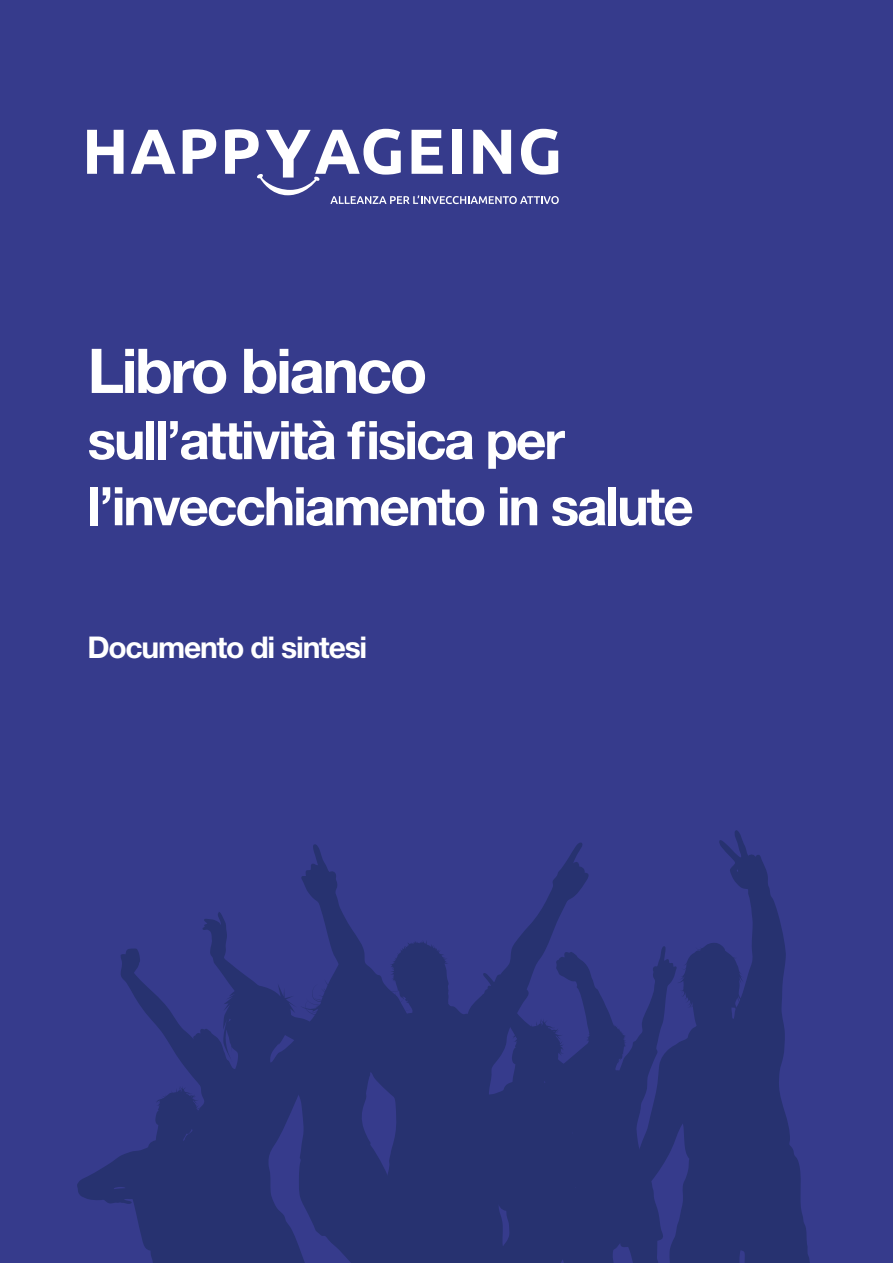
<style>
.page{position:relative;width:893px;height:1263px;background:#363b8c}
.page>*{position:absolute;margin:0;border:0;box-sizing:border-box;transform-origin:0 0}
.t1{font:700 61.8px "Helvetica Neue LT Std";letter-spacing:-.04em;color:#fff}
.t2{font:700 53.25px/66.2px "Helvetica Neue LT Std";letter-spacing:-.04em;color:#fff}
.t3{font:700 30px "Helvetica Neue LT Std";letter-spacing:-.04em;color:#fff}
</style>
<div class="page">
<svg style="left:301px;top:842px;width:288px;height:104px"></svg>
<svg style="left:121px;top:948px;width:61px;height:80px"></svg>
<svg style="left:202px;top:911px;width:298px;height:352px;fill:#273270"></svg>
<svg style="left:619px;top:830px;width:191px;height:433px;fill:#273270"></svg>
<svg style="left:420px;top:951px;width:199px;height:312px;fill:#273270"></svg>
<svg style="left:77px;top:1028px;width:170px;height:235px"></svg>
<svg style="left:87px;top:130px;width:37px;height:44px"></svg>
<svg style="left:131px;top:130px;width:44px;height:44px"></svg>
<svg style="left:183px;top:129px;width:33px;height:45px"></svg>
<svg style="left:225px;top:129px;width:334px;height:75px"></svg>
<p class="t1" style="left:87px;top:333px;width:341px">Libro bianco</p>
<p class="t2" style="left:87px;top:406px;width:608px">sull’attività fisica per l’invecchiamento in salute</p>
<p class="t3" style="left:87px;top:628px;width:281px">Documento di sintesi</p>
</div>
